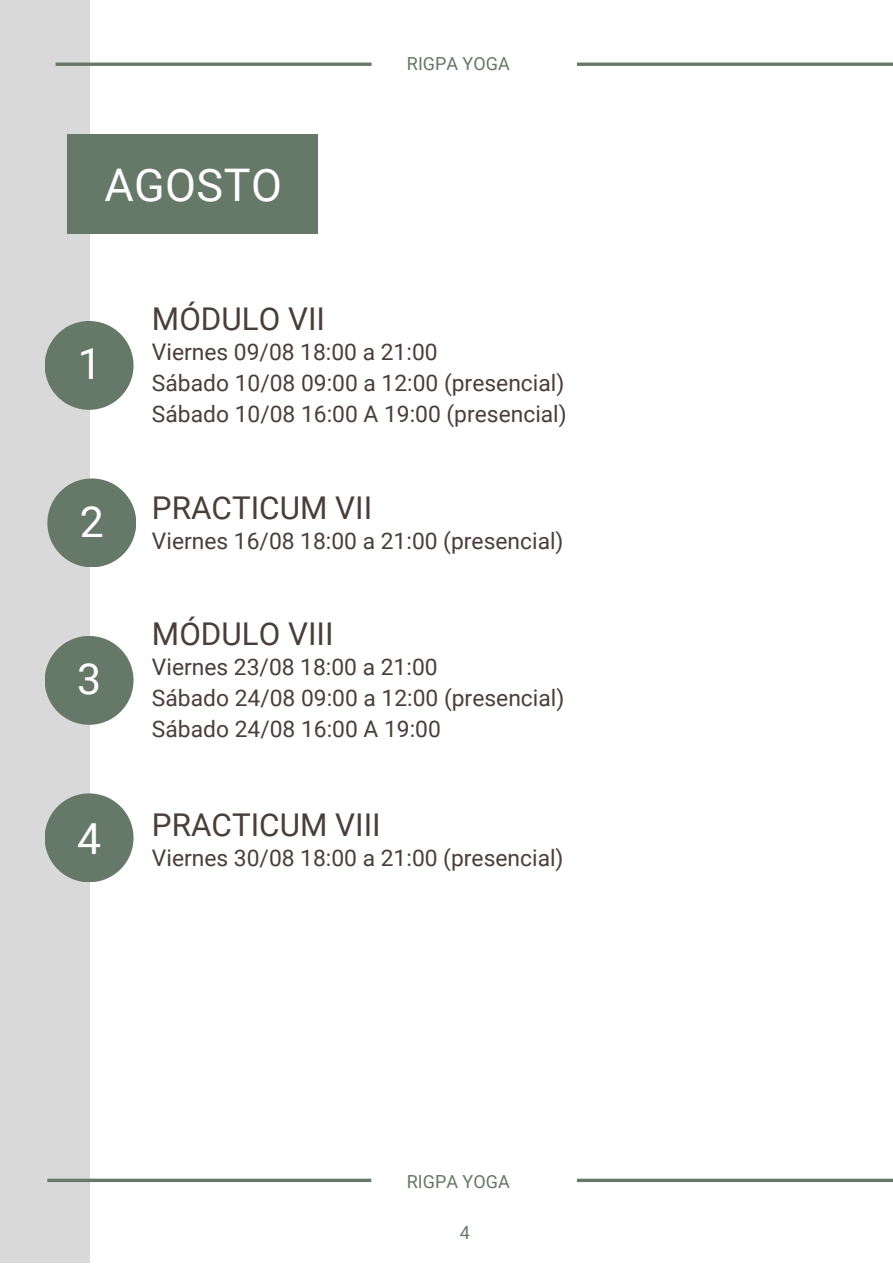
<style>
.page{position:relative;width:893px;height:1264px;background:#fff}
.page>*{position:absolute;margin:0;border:0;box-sizing:border-box;transform-origin:0 0}
.t1{font:45px "Roboto";letter-spacing:.01em;color:#fff}
.t2{font:42.75px "Roboto";color:#fff}
.t3{font:31.35px "Roboto";color:#493e3c}
.t4{font:22.8px "Roboto";color:#493e3c}
.t5{font:18px "Roboto";color:#667867}
</style>
<div class="page">
<div style="left:0;top:0;width:89px;height:1262px;background:#d9d9d9"></div>
<hr style="left:577px;top:1178px;width:315px;height:3px;background:#667867">
<hr style="left:577px;top:63px;width:315px;height:3px;background:#667867">
<div style="left:67px;top:134px;width:251px;height:100px;background:#667867"></div>
<div style="left:45px;top:321px;width:88px;height:89px;background:#667867;border-radius:50%"></div>
<div style="left:47px;top:478px;width:89px;height:89px;background:#667867;border-radius:50%"></div>
<div style="left:45px;top:636px;width:88px;height:88px;background:#667867;border-radius:50%"></div>
<div style="left:45px;top:793px;width:88px;height:89px;background:#667867;border-radius:50%"></div>
<hr style="left:56px;top:63px;width:315px;height:3px;background:#667867">
<hr style="left:47px;top:1178px;width:324px;height:3px;background:#667867">
<p class="t1" style="left:104px;top:159px;width:179px">AGOSTO</p>
<p class="t5" style="left:407px;top:53px;width:104px">RIGPA YOGA</p>
<p class="t2" style="left:78px;top:340px;width:26px">1</p>
<p class="t3" style="left:152px;top:301px;width:175px">MÓDULO VII</p>
<p class="t4" style="left:152px;top:339px;width:287px">Viernes 09/08 18:00 a 21:00</p>
<p class="t4" style="left:152px;top:370px;width:414px">Sábado 10/08 09:00 a 12:00 (presencial)</p>
<p class="t4" style="left:152px;top:401px;width:416px">Sábado 10/08 16:00 A 19:00 (presencial)</p>
<p class="t2" style="left:80px;top:497px;width:26px">2</p>
<p class="t2" style="left:77px;top:654px;width:26px">3</p>
<p class="t2" style="left:77px;top:814px;width:26px">4</p>
<p class="t3" style="left:152px;top:489px;width:222px">PRACTICUM VII</p>
<p class="t4" style="left:152px;top:527px;width:413px">Viernes 16/08 18:00 a 21:00 (presencial)</p>
<p class="t3" style="left:152px;top:616px;width:183px">MÓDULO VIII</p>
<p class="t4" style="left:152px;top:654px;width:287px">Viernes 23/08 18:00 a 21:00</p>
<p class="t4" style="left:152px;top:685px;width:414px">Sábado 24/08 09:00 a 12:00 (presencial)</p>
<p class="t4" style="left:152px;top:716px;width:290px">Sábado 24/08 16:00 A 19:00</p>
<p class="t3" style="left:152px;top:807px;width:230px">PRACTICUM VIII</p>
<p class="t4" style="left:152px;top:845px;width:413px">Viernes 30/08 18:00 a 21:00 (presencial)</p>
<p class="t5" style="left:407px;top:1170px;width:104px">RIGPA YOGA</p>
<p class="t5" style="left:460px;top:1221px;width:12px">4</p>
</div>
